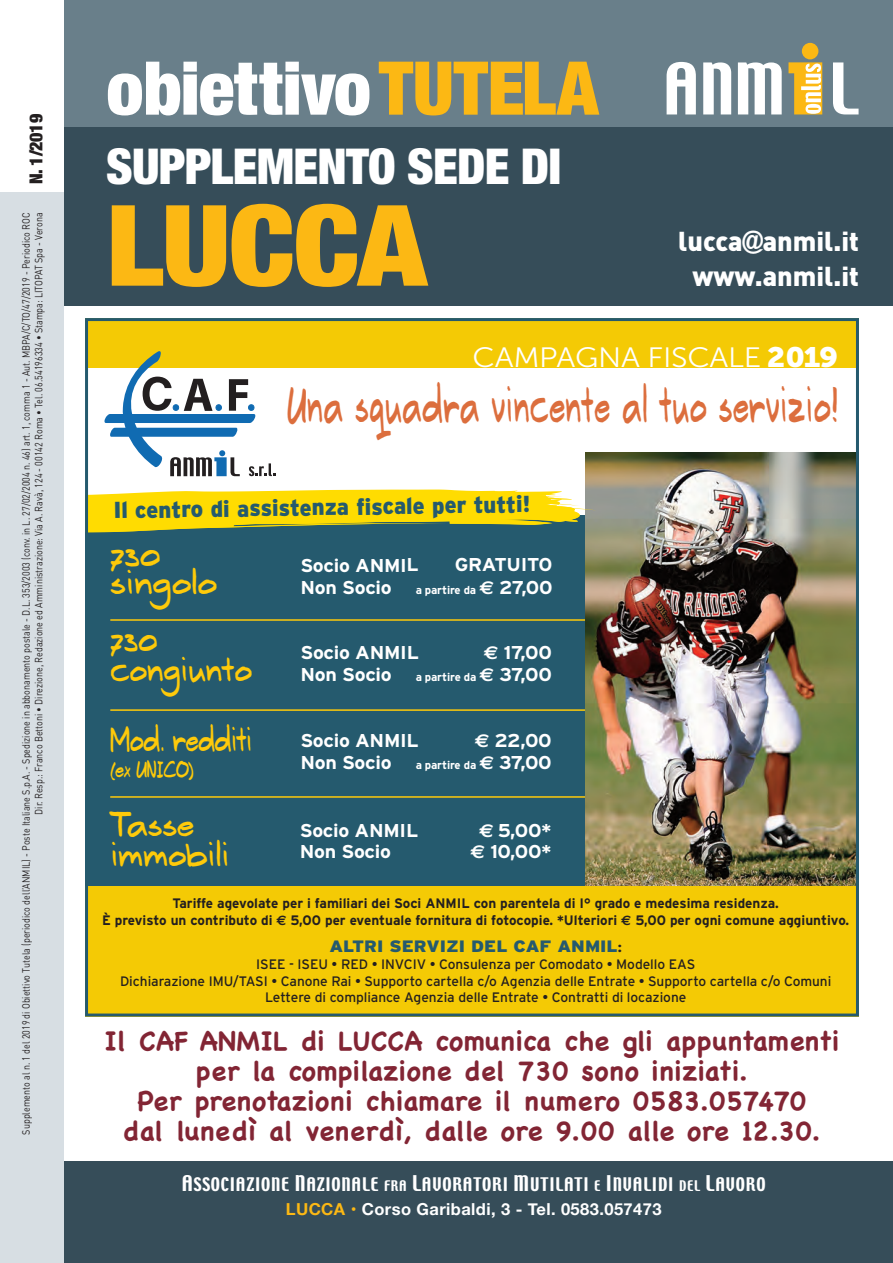
<style>
.page{position:relative;width:893px;height:1263px;background:#fff}
.page>*{position:absolute;margin:0;border:0;box-sizing:border-box;transform-origin:0 0}
.t1{font:900 condensed 112.5px "Helvetica Neue";letter-spacing:-.015em;color:#fcb814;scale:1.1 1}
.t2{font:900 condensed 74.25px "Helvetica Neue";letter-spacing:-.005em;color:#fff}
.t3{font:900 condensed 49.5px "Helvetica Neue";letter-spacing:-.015em;color:#fff}
.t4{font:39px "Erwin Plain";letter-spacing:.015em;color:#dc6e3d;scale:.58 1}
.t5{font:27.9px "Museo Sans 300";letter-spacing:-.01em;color:#fff;scale:1.1 1}
.t6{font:700 27px "Chalkboard";letter-spacing:.015em;color:#822534}
.t7{font:900 27px "DIN";color:#fff}
.t8{font:26.25px "Erwin Plain";letter-spacing:-.015em;color:#feca0a;scale:.93 1}
.t9{font:26.25px "Erwin Plain";letter-spacing:-.035em;color:#feca0a;scale:.71 1}
.t10{font:26.25px "Erwin Plain";letter-spacing:-.015em;color:#feca0a}
.t11{font:26.25px "Erwin Plain";letter-spacing:-.015em;color:#feca0a;scale:.9 1}
.t12{font:26.25px "Erwin Plain";letter-spacing:-.015em;color:#feca0a;scale:.94 1}
.t13{font:900 23.1px "Interstate";color:#255a6e;scale:.96 1}
.t14{font:700 18.6px "Interstate";letter-spacing:-.015em;color:#fff;scale:1.06 1}
.t15{font:900 condensed 18px "Helvetica Neue";color:#231f20}
.t16{font:17.7px "Erwin Plain";letter-spacing:-.035em;color:#feca0a;scale:.71 1}
.t17{font:16.65px "Techno";letter-spacing:.05em;color:#fff}
.t18{font:700 16.5px "Helvetica Neue";letter-spacing:.025em;color:#fff}
.t19{font:900 16.5px "Interstate";color:#255a6e;scale:1.1 1}
.t20{font:13.65px "Interstate";letter-spacing:-.005em;color:#231f20}
.t21{font:700 13.65px "Interstate";color:#231f20}
.t22{font:700 11.4px "Interstate";letter-spacing:-.015em;color:#fff}
.t23{font:10.5px "DIN";color:#231f20;scale:.85 1}
.s1{color:#fcb814}
.s2{font-family:"Gill Sans";font-weight:800}
.s3{font-family:"Museo Sans 900"}
.s4{font-family:"Euro Sans";font-size:18.6px}
.s5{font-size:18.6px}
.s6{font-family:"Euro Sans"}
.s7{font-weight:700;font-size:13.65px;color:#231f20}
.s8{font-size:19.2px}
.s9{font-size:19.35px}
.s10{font-size:13.05px}
</style>
<div class="page">
<div style="left:0;top:191px;width:64px;height:1072px;background:#d7dee3"></div>
<div style="left:64px;top:0;width:829px;height:296px;background:#697f8a"></div>
<div style="left:64px;top:128px;width:829px;height:178px;background:#364d59"></div>
<div style="left:64px;top:1161px;width:829px;height:102px;background:#364d59"></div>
<div style="left:802px;top:43px;width:16px;height:16px;background:#fcb814;border-radius:50%"></div>
<svg style="left:667px;top:62px;width:192px;height:52px"></svg>
<div style="left:85px;top:515px;width:554px;height:371px;background:#255a6e"></div>
<div style="left:85px;top:318px;width:774px;height:49px;background:#f4ca05"></div>
<svg style="left:104px;top:351px;width:171px;height:125px"></svg>
<hr style="left:110px;top:619px;width:534px;height:2px;background:#feca0a">
<hr style="left:110px;top:709px;width:534px;height:2px;background:#feca0a">
<hr style="left:110px;top:796px;width:534px;height:2px;background:#feca0a">
<img style="left:585px;top:452px;width:270px;height:434px">
<svg style="left:89px;top:489px;width:507px;height:44px"></svg>
<div style="left:85px;top:886px;width:774px;height:130px;background:#f4ca05"></div>
<div style="left:85px;top:318px;width:774px;height:698px;border:3px solid #255a6e"></div>
<p class="t15" style="left:26px;top:184px;width:71px;rotate:-90deg">N. 1/2019</p>
<p class="t23" style="left:22px;top:1134px;width:1086px;rotate:-90deg">Supplemento al n. 1 del 2019 di Obiettivo Tutela (periodico dell’ANMIL) - Poste Italiane S.p.A. - Spedizione in abbonamento postale - D.L. 353/2003 (conv. in L. 27/02/2004 n. 46) art. 1, comma 1 - Aut. MBPA/C/TO/47/2019 - Periodico ROC</p>
<p class="t23" style="left:35px;top:815px;width:710px;rotate:-90deg">Dir. Resp.: Franco Bettoni • Direzione, Redazione ed Amministrazione: Via A. Ravà, 124 - 00142 Roma • Tel. 06.54196334 • Stampa: LITOPAT Spa - Verona</p>
<p class="t2" style="left:106px;top:46px;width:494px">obiettivo<span class="s1">TUTELA</span></p>
<p class="t3" style="left:106px;top:138px;width:457px">SUPPLEMENTO SEDE DI</p>
<p class="t1" style="left:106px;top:181px;width:293px">LUCCA</p>
<p class="t7" style="left:678px;top:232px;width:182px">lucca<span class="s2">@</span>anmil.it</p>
<p class="t7" style="left:692px;top:267px;width:168px">www.anmil.it</p>
<p class="t5" style="left:473px;top:341px;width:334px">CAMPAGNA FISCALE <span class="s3">2019</span></p>
<p class="t4" style="left:287px;top:386px;width:953px">Una squadra vincente al tuo servizio!</p>
<p class="t13" style="left:113px;top:502px;width:436px;rotate:-1deg">Il centro di assistenza fiscale per tutti!</p>
<p class="t14" style="left:300px;top:558px;width:113px">Socio ANMIL</p>
<p class="t14" style="left:455px;top:558px;width:94px">GRATUITO</p>
<p class="t14" style="left:300px;top:580px;width:88px">Non Socio</p>
<p class="t22" style="left:416px;top:585px;width:138px">a partire da <span class="s4">€</span> <span class="s5">27,00</span></p>
<p class="t10" style="left:110px;top:541px;width:52px">730</p>
<p class="t10" style="left:110px;top:569px;width:109px">singolo</p>
<p class="t12" style="left:110px;top:626px;width:52px">730</p>
<p class="t11" style="left:110px;top:656px;width:159px">congiunto</p>
<p class="t9" style="left:110px;top:726px;width:202px">Mod. redditi</p>
<p class="t16" style="left:110px;top:760px;width:120px">(ex UNICO)</p>
<p class="t8" style="left:110px;top:812px;width:92px">Tasse</p>
<p class="t8" style="left:110px;top:842px;width:130px">immobili</p>
<p class="t14" style="left:300px;top:646px;width:113px">Socio ANMIL</p>
<p class="t14" style="left:484px;top:645px;width:66px"><span class="s6">€</span> 17,00</p>
<p class="t14" style="left:300px;top:668px;width:88px">Non Socio</p>
<p class="t22" style="left:416px;top:673px;width:138px">a partire da <span class="s4">€</span> <span class="s5">37,00</span></p>
<p class="t14" style="left:300px;top:733px;width:113px">Socio ANMIL</p>
<p class="t14" style="left:475px;top:733px;width:74px"><span class="s6">€</span> 22,00</p>
<p class="t14" style="left:300px;top:756px;width:88px">Non Socio</p>
<p class="t22" style="left:416px;top:761px;width:137px">a partire da <span class="s4">€</span> <span class="s5">37,00</span></p>
<p class="t14" style="left:300px;top:823px;width:113px">Socio ANMIL</p>
<p class="t14" style="left:479px;top:823px;width:69px"><span class="s6">€</span> 5,00*</p>
<p class="t14" style="left:300px;top:844px;width:88px">Non Socio</p>
<p class="t14" style="left:470px;top:844px;width:78px"><span class="s6">€</span> 10,00*</p>
<p class="t21" style="left:172px;top:898px;width:608px">Tariffe agevolate per i familiari dei Soci ANMIL con parentela di I° grado e medesima residenza.</p>
<p class="t21" style="left:102px;top:915px;width:749px">È previsto un contributo di <span class="s6">€</span> 5,00 per eventuale fornitura di fotocopie. *Ulteriori <span class="s6">€</span> 5,00 per ogni comune aggiuntivo.</p>
<p class="t19" style="left:329px;top:940px;width:267px">ALTRI SERVIZI DEL CAF ANMIL<span class="s7">:</span></p>
<p class="t20" style="left:256px;top:959px;width:441px">ISEE - ISEU • RED • INVCIV • Consulenza per Comodato • Modello EAS</p>
<p class="t20" style="left:120px;top:976px;width:713px">Dichiarazione IMU/TASI • Canone Rai • Supporto cartella c/o Agenzia delle Entrate • Supporto cartella c/o Comuni</p>
<p class="t20" style="left:265px;top:992px;width:423px">Lettere di compliance Agenzia delle Entrate • Contratti di locazione</p>
<p class="t6" style="left:104px;top:1030px;width:737px">Il CAF ANMIL di LUCCA comunica che gli appuntamenti</p>
<p class="t6" style="left:196px;top:1060px;width:553px">per la compilazione del 730 sono iniziati.</p>
<p class="t6" style="left:138px;top:1090px;width:670px">Per prenotazioni chiamare il numero 0583.057470</p>
<p class="t6" style="left:123px;top:1120px;width:699px">dal lunedì al venerdì, dalle ore 9.00 alle ore 12.30.</p>
<p class="t17" style="left:182px;top:1175px;width:585px"><span class="s8">A</span>SSOCIAZIONE <span class="s9">N</span>AZIONALE <span class="s10">FRA</span> <span class="s8">L</span>AVORATORI <span class="s8">M</span>UTILATI <span class="s10">E</span> <span class="s8">I</span>NVALIDI <span class="s10">DEL</span> <span class="s8">L</span>AVORO</p>
<p class="t18" style="left:286px;top:1199px;width:377px"><span class="s1">lucca •</span> corso Garibaldi, 3 - Tel. 0583.057473</p>
</div>
